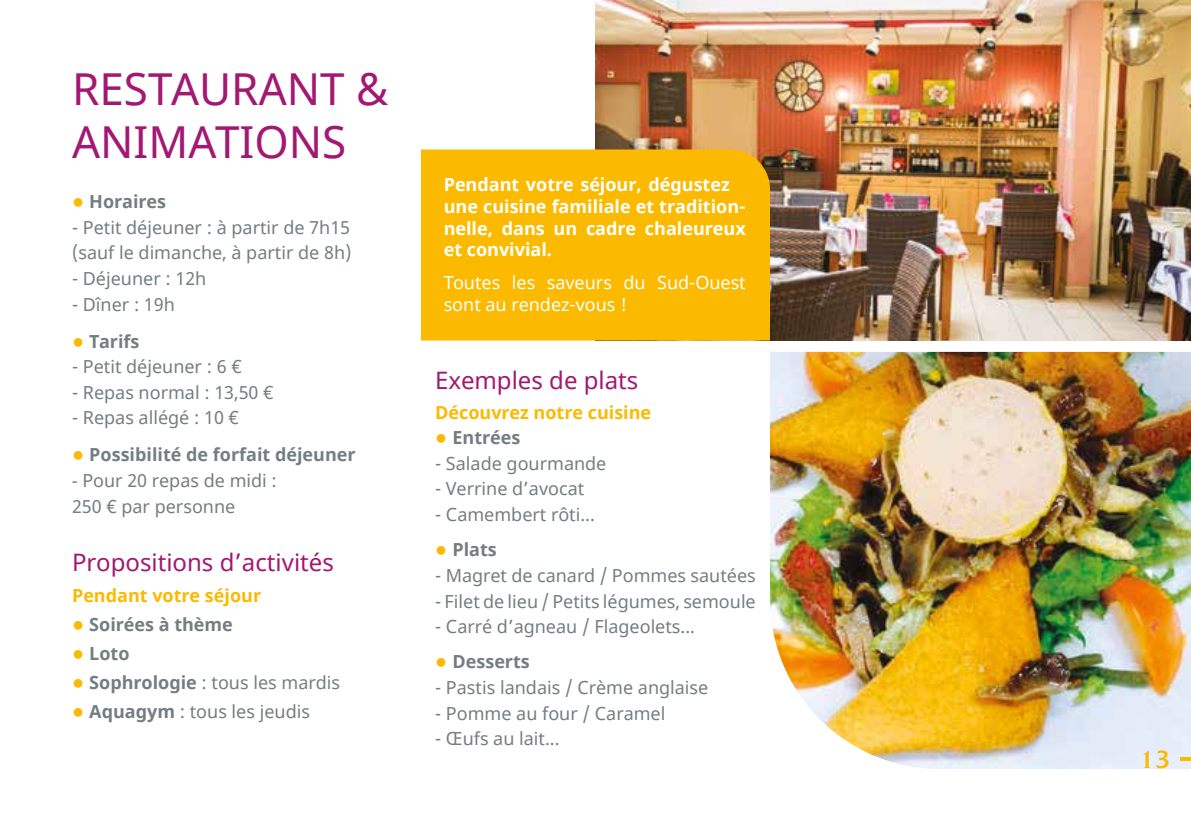
<style>
.page{position:relative;width:1191px;height:840px;background:#fff}
.page>*{position:absolute;margin:0;border:0;box-sizing:border-box;transform-origin:0 0}
.t1{font:44px/52.8px "Noto Sans";color:#a21872}
.t2{font:24px "Noto Sans";color:#a21872}
.t3{font:24px "Quadrat";color:#fbba00}
.t4{font:18px/25.6px "Noto Sans";color:#747d81}
.t5{font:700 18px/21.6px "Noto Sans";color:#fff}
.t6{font:700 18px "Noto Sans";color:#747d81}
.t7{font:18px/21.6px "Noto Sans";color:#fff}
.t8{font:700 18px "Noto Sans";color:#fbba00}
.s1{font-size:20px;color:#fbba00}
.s2{font-style:italic}
.s3{font-weight:700;font-size:20px;color:#fbba00}
.s4{font-weight:700}
</style>
<div class="page">
<img style="left:595px;top:0;width:596px;height:340px">
<img style="left:770px;top:351px;width:421px;height:417px">
<div style="left:421px;top:149px;width:349px;height:191px;background:#fbba00"></div>
<svg style="left:1180px;top:756px;width:11px;height:4px"></svg>
<h1 class="t1" style="left:72px;top:64px;width:318px">RESTAURANT &amp;<br>ANIMATIONS</h1>
<p class="t6" style="left:72px;top:189px;width:96px"><span class="s1">●</span> Horaires</p>
<p class="t4" style="left:72px;top:215px;width:281px">- Petit déjeuner : à partir de 7h15 (sauf le dimanche, à partir de 8h)</p>
<p class="t4" style="left:72px;top:266px;width:136px">- Déjeuner : 12h</p>
<p class="t4" style="left:72px;top:292px;width:104px">- Dîner : 19h</p>
<p class="t6" style="left:72px;top:328px;width:69px"><span class="s1">●</span> Tarifs</p>
<p class="t4" style="left:72px;top:354px;width:171px">- Petit déjeuner : 6 €</p>
<p class="t4" style="left:72px;top:380px;width:203px">- Repas normal : 13,50 €</p>
<p class="t4" style="left:72px;top:405px;width:168px">- Repas allégé : 10 €</p>
<p class="t6" style="left:72px;top:442px;width:285px"><span class="s1">●</span> Possibilité de forfait déjeuner</p>
<p class="t4" style="left:72px;top:468px;width:206px"><span class="s2">-</span> Pour 20 repas de midi :<br>250 € par personne</p>
<h2 class="t2" style="left:72px;top:545px;width:263px">Propositions d’activités</h2>
<p class="t8" style="left:72px;top:583px;width:191px">Pendant votre séjour</p>
<p class="t6" style="left:72px;top:611px;width:162px"><span class="s1">●</span> Soirées à thème</p>
<p class="t6" style="left:72px;top:640px;width:59px"><span class="s1">●</span> Loto</p>
<p class="t4" style="left:72px;top:670px;width:269px"><span class="s3">●</span> <span class="s4">Sophrologie</span> : tous les mardis</p>
<p class="t4" style="left:72px;top:699px;width:239px"><span class="s3">●</span> <span class="s4">Aquagym</span> : tous les jeudis</p>
<p class="t5" style="left:444px;top:174px;width:304px">Pendant votre séjour, dégustez une cuisine familiale et tradition&shy;nelle, dans un cadre chaleureux et convivial.</p>
<p class="t7" style="left:444px;top:272px;width:304px">Toutes les saveurs du Sud-Ouest sont au rendez-vous !</p>
<h2 class="t2" style="left:435px;top:363px;width:205px">Exemples de plats</h2>
<p class="t8" style="left:435px;top:399px;width:218px">Découvrez notre cuisine</p>
<p class="t6" style="left:435px;top:424px;width:87px"><span class="s1">●</span> Entrées</p>
<p class="t4" style="left:435px;top:451px;width:173px">- Salade gourmande</p>
<p class="t4" style="left:435px;top:476px;width:151px">- Verrine d’avocat</p>
<p class="t4" style="left:435px;top:502px;width:161px">- Camembert rôti...</p>
<p class="t6" style="left:435px;top:536px;width:63px"><span class="s1">●</span> Plats</p>
<p class="t4" style="left:435px;top:563px;width:322px">- Magret de canard / Pommes sautées</p>
<p class="t4" style="left:435px;top:588px;width:322px">- Filet de lieu / Petits légumes, semoule</p>
<p class="t4" style="left:435px;top:614px;width:261px">- Carré d’agneau / Flageolets...</p>
<p class="t6" style="left:435px;top:648px;width:96px"><span class="s1">●</span> Desserts</p>
<p class="t4" style="left:435px;top:675px;width:275px">- Pastis landais / Crème anglaise</p>
<p class="t4" style="left:435px;top:700px;width:232px">- Pomme au four / Caramel</p>
<p class="t4" style="left:435px;top:726px;width:126px">- Œufs au lait...</p>
<h2 class="t3" style="left:1139px;top:744px;width:33px">13</h2>
</div>
